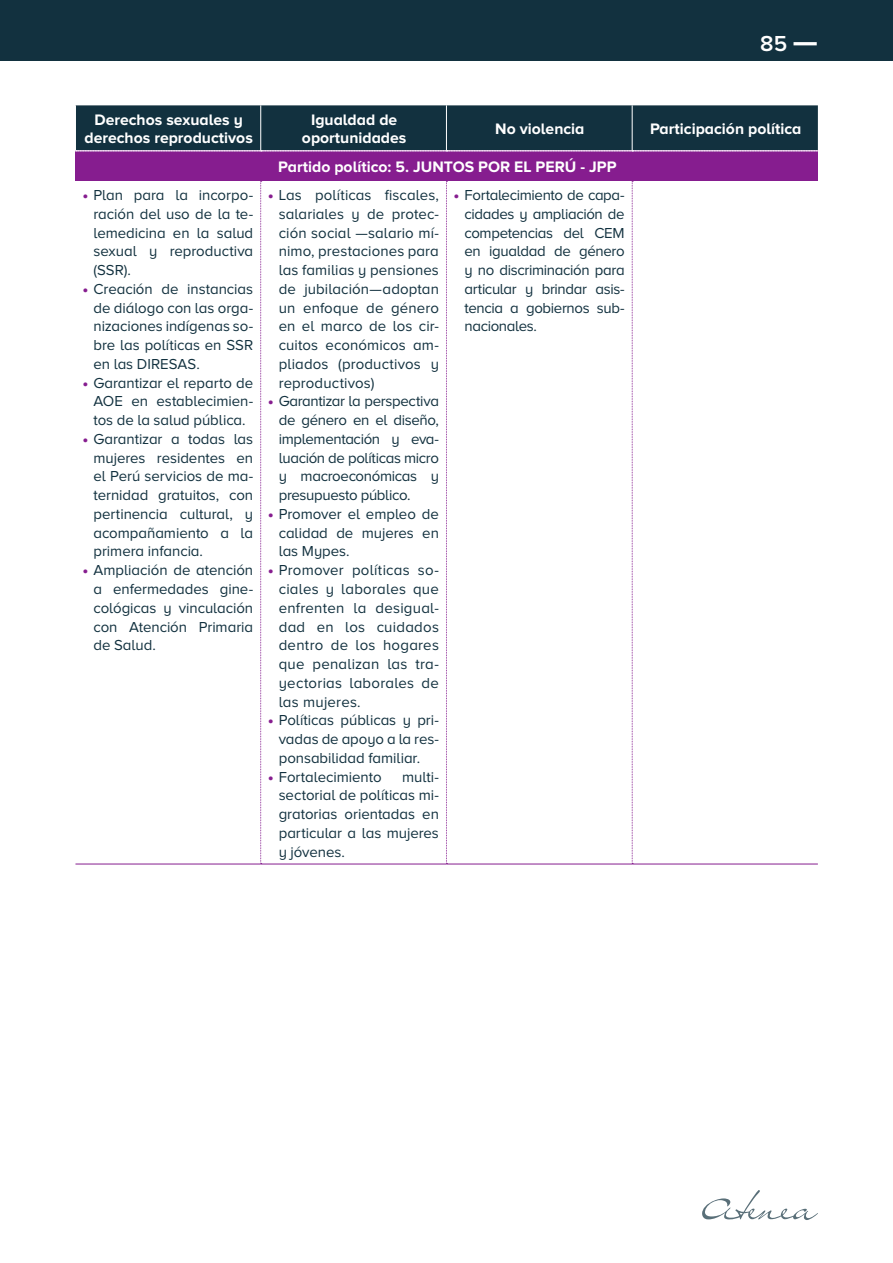
<style>
.page{position:relative;width:893px;height:1263px;background:#fff}
.page>*{position:absolute;margin:0;border:0;box-sizing:border-box;transform-origin:0 0}
.t1{font:600 22.5px "Proxima Nova A";color:#fff}
.t2{font:700 15.75px/18px "Proxima Nova A";color:#fff;text-align:center}
.t3{font:15px/18.8px "Proxima Nova A";letter-spacing:-.005em;color:#12313f;text-align:justify}
.s1{font-weight:700;font-size:30px}
.s2{font-weight:900;color:#861d8f}
</style>
<div class="page">
<div style="left:0;top:0;width:893px;height:60px;background:#12313f"></div>
<svg style="left:702px;top:1190px;width:116px;height:30px"></svg>
<div style="left:75px;top:151px;width:743px;height:30px;background:#861d8f"></div>
<svg style="left:260px;top:181px;width:2px;height:683px"></svg>
<svg style="left:446px;top:181px;width:1px;height:683px"></svg>
<svg style="left:632px;top:181px;width:1px;height:683px"></svg>
<div style="left:75px;top:105px;width:743px;height:46px;background:#12313f"></div>
<hr style="left:75px;top:864px;width:186px;height:1px;background:#861d8f">
<hr style="left:261px;top:864px;width:185px;height:1px;background:#861d8f">
<hr style="left:446px;top:864px;width:186px;height:1px;background:#861d8f">
<hr style="left:632px;top:864px;width:186px;height:1px;background:#861d8f">
<h1 class="t1" style="left:760px;top:31px;width:59px">85 <span class="s1">—</span></h1>
<p class="t2" style="left:84px;top:111px;width:170px">Derechos sexuales y derechos reproductivos</p>
<p class="t2" style="left:302px;top:111px;width:106px">Igualdad de oportunidades</p>
<p class="t2" style="left:495px;top:120px;width:91px">No violencia</p>
<p class="t2" style="left:650px;top:120px;width:153px">Participación política</p>
<p class="t2" style="left:278px;top:158px;width:340px">Partido político: 5. JUNTOS POR EL PERÚ - JPP</p>
<p class="t3" style="left:93px;top:186px;width:161px;text-indent:-10px"><span class="s2">•</span> Plan para la incorpo&shy;ración del uso de la te&shy;lemedicina en la salud sexual y reproductiva (SSR).</p>
<p class="t3" style="left:93px;top:279px;width:161px;text-indent:-10px"><span class="s2">•</span> Creación de instancias de diálogo con las orga&shy;nizaciones indígenas so&shy;bre las políticas en SSR en las DIRESAS.</p>
<p class="t3" style="left:93px;top:373px;width:161px;text-indent:-10px"><span class="s2">•</span> Garantizar el reparto de AOE en establecimien&shy;tos de la salud pública.</p>
<p class="t3" style="left:93px;top:429px;width:161px;text-indent:-10px"><span class="s2">•</span> Garantizar a todas las mujeres residentes en el Perú servicios de ma&shy;ternidad gratuitos, con pertinencia cultural, y acompañamiento a la primera infancia.</p>
<p class="t3" style="left:93px;top:561px;width:161px;text-indent:-10px"><span class="s2">•</span> Ampliación de atención a enfermedades gine&shy;cológicas y vinculación con Atención Primaria de Salud.</p>
<p class="t3" style="left:279px;top:186px;width:162px;text-indent:-11px"><span class="s2">•</span> Las políticas fiscales, salariales y de protec&shy;ción social —salario mí&shy;nimo, prestaciones para las familias y pensiones de jubilación—adoptan un enfoque de género en el marco de los cir&shy;cuitos económicos am&shy;pliados (productivos y reproductivos)</p>
<p class="t3" style="left:279px;top:392px;width:162px;text-indent:-10px"><span class="s2">•</span> Garantizar la perspectiva de género en el diseño, implementación y eva&shy;luación de políticas micro y macroeconómicas y presupuesto público.</p>
<p class="t3" style="left:279px;top:504px;width:162px;text-indent:-10px"><span class="s2">•</span> Promover el empleo de calidad de mujeres en las Mypes.</p>
<p class="t3" style="left:279px;top:561px;width:162px;text-indent:-10px"><span class="s2">•</span> Promover políticas so&shy;ciales y laborales que enfrenten la desigual&shy;dad en los cuidados dentro de los hogares que penalizan las tra&shy;yectorias laborales de las mujeres.</p>
<p class="t3" style="left:279px;top:711px;width:162px;text-indent:-10px"><span class="s2">•</span> Políticas públicas y pri&shy;vadas de apoyo a la res&shy;ponsabilidad familiar.</p>
<p class="t3" style="left:268px;top:767px;width:115px"><span class="s2">•</span> Fortalecimiento</p>
<p class="t3" style="left:464px;top:186px;width:162px;text-indent:-10px"><span class="s2">•</span> Fortalecimiento de capa&shy;cidades y ampliación de competencias del CEM en igualdad de género y no discriminación para articular y brindar asis&shy;tencia a gobiernos sub&shy;nacionales.</p>
<p class="t3" style="left:279px;top:767px;width:162px;text-indent:123px">multi&shy;sectorial de políticas mi&shy;gratorias orientadas en particular a las mujeres y jóvenes.</p>
</div>
